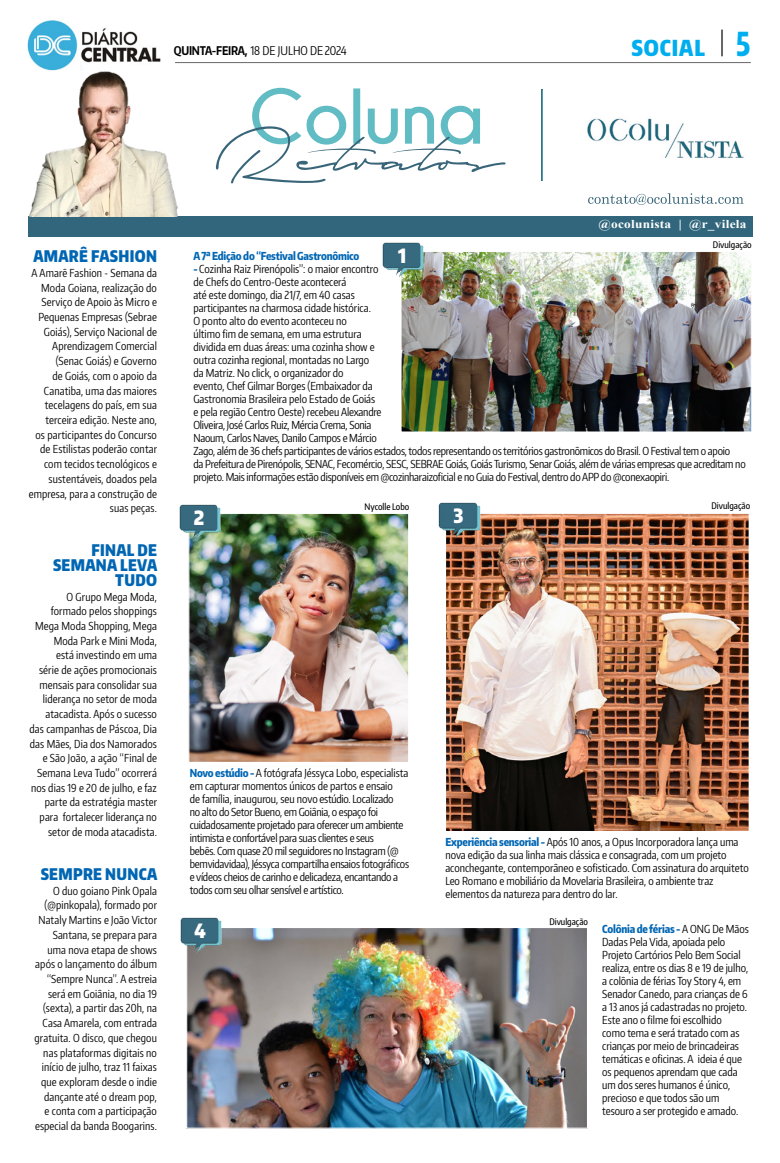
<style>
.page{position:relative;width:780px;height:1163px;background:#fff}
.page>*{position:absolute;margin:0;border:0;box-sizing:border-box;transform-origin:0 0}
.t1{font:900 22px "Encode Sans Compressed";letter-spacing:.04em;color:#00aeef}
.t2{font:900 19.7px "Encode Sans Narrow";color:#fff;scale:.87 1}
.t3{font:900 16px/14.7px "Encode Sans Compressed";letter-spacing:.02em;color:#0066b3;text-align:right}
.t4{font:12px "Encode Sans Compressed";letter-spacing:-.01em;color:#000}
.t5{font:700 12px "Times New Roman";letter-spacing:.02em;color:#fff;scale:1.11 1}
.t6{font:11px/14.7px "Encode Sans Compressed";color:#000;text-align:right}
.t7{font:11px/13px "Encode Sans Compressed";letter-spacing:-.02em;color:#000}
.t8{font:800 11px "Encode Sans Compressed";letter-spacing:-.02em;color:#0066b3}
.t9{font:500 9px "Encode Sans Compressed";color:#000}
.s1{font-weight:700}
.s2{font-weight:800;font-size:33px}
.s3{font-weight:800;color:#0066b3}
</style>
<div class="page">
<hr style="left:175px;top:62px;width:575px;height:1px;background:#000">
<hr style="left:721px;top:30px;width:2px;height:26px;background:#000">
<img style="left:447px;top:515px;width:300px;height:314px">
<div style="left:444px;top:512px;width:306px;height:320px;border:2px solid #fff"></div>
<img style="left:403px;top:253px;width:346px;height:177px">
<div style="left:401px;top:251px;width:350px;height:181px;border:1px solid #fff"></div>
<img style="left:190px;top:514px;width:217px;height:247px">
<div style="left:188px;top:512px;width:221px;height:251px;border:1px solid #fff"></div>
<img style="left:188px;top:928px;width:398px;height:198px">
<div style="left:186px;top:926px;width:402px;height:202px;border:1px solid #fff"></div>
<img style="left:382px;top:242px;width:43px;height:38px">
<img style="left:179px;top:504px;width:43px;height:38px">
<img style="left:180px;top:917px;width:43px;height:38px">
<img style="left:438px;top:502px;width:43px;height:39px">
<img style="left:195px;top:87px;width:558px;height:130px">
<img style="left:541px;top:89px;width:2px;height:92px">
<div style="left:28px;top:217px;width:725px;height:20px;background:#31667c"></div>
<img style="left:28px;top:70px;width:160px;height:147px">
<img style="left:81px;top:28px;width:80px;height:35px">
<img style="left:27px;top:20px;width:52px;height:51px">
<p class="t4" style="left:174px;top:43px;width:174px"><span class="s1">QUINTA-FEIRA,</span> 18 de julho DE 2024</p>
<p class="t1" style="left:631px;top:33px;width:120px">SOCIAL <span class="s2">5</span></p>
<p class="t3" style="left:33px;top:248px;width:125px">AMARÊ FASHION</p>
<p class="t6" style="left:29px;top:265px;width:130px">A Amarê Fashion - Semana da<br>Moda Goiana, realização do<br>Serviço de Apoio às Micro e<br>Pequenas Empresas (Sebrae<br>Goiás), Serviço Nacional de<br>Aprendizagem Comercial (Senac Goiás) e Governo<br>de Goiás, com o apoio da<br>Canatiba, uma das maiores tecelagens do país, em sua terceira edição. Neste ano,<br>os participantes do Concurso de Estilistas poderão contar com tecidos tecnológicos e sustentáveis, doados pela empresa, para a construção de suas peças.</p>
<p class="t3" style="left:53px;top:542px;width:106px">FINAL DE<br>SEMANA LEVA<br>TUDO</p>
<p class="t6" style="left:30px;top:588px;width:129px">O Grupo Mega Moda, formado pelos shoppings<br>Mega Moda Shopping, Mega<br>Moda Park e Mini Moda,<br>está investindo em uma<br>série de ações promocionais mensais para consolidar sua liderança no setor de moda atacadista. Após o sucesso das campanhas de Páscoa, Dia das Mães, Dia dos Namorados e São João, a ação “Final de<br>Semana Leva Tudo” ocorrerá nos dias 19 e 20 de julho, e faz parte da estratégia master para fortalecer liderança no setor de moda atacadista.</p>
<p class="t3" style="left:41px;top:866px;width:118px">SEMPRE NUNCA</p>
<p class="t6" style="left:35px;top:882px;width:124px">O duo goiano Pink Opala (@pinkopala), formado por<br>Nataly Martins e João Victor<br>Santana, se prepara para uma nova etapa de shows após o lançamento do álbum “Sempre Nunca”. A estreia será em Goiânia, no dia 19 (sexta), a partir das 20h, na<br>Casa Amarela, com entrada gratuita. O disco, que chegou nas plataformas digitais no início de julho, traz 11 faixas que exploram desde o indie dançante até o dream pop,<br>e conta com a participação especial da banda Boogarins.</p>
<p class="t5" style="left:598px;top:215px;width:135px">@ocolunista | @r_vilela</p>
<p class="t9" style="left:713px;top:239px;width:40px">Divulgação</p>
<p class="t2" style="left:398px;top:242px;width:11px">1</p>
<p class="t8" style="left:193px;top:249px;width:167px">A 7ª Edição do “Festival Gastronômico</p>
<p class="t7" style="left:193px;top:262px;width:553px"><span class="s3">-</span> Cozinha Raiz Pirenópolis”: o maior encontro<br>de Chefs do Centro-Oeste acontecerá<br>até este domingo, dia 21/7, em 40 casas<br>participantes na charmosa cidade histórica.<br>O ponto alto do evento aconteceu no<br>último fim de semana, em uma estrutura<br>dividida em duas áreas: uma cozinha show e<br>outra cozinha regional, montadas no Largo<br>da Matriz. No click, o organizador do<br>evento, Chef Gilmar Borges (Embaixador da<br>Gastronomia Brasileira pelo Estado de Goiás<br>e pela região Centro Oeste) recebeu Alexandre<br>Oliveira, José Carlos Ruiz, Mércia Crema, Sonia<br>Naoum, Carlos Naves, Danilo Campos e Márcio<br>Zago, além de 36 chefs participantes de vários estados, todos representando os territórios gastronômicos do Brasil. O Festival tem o apoio<br>da Prefeitura de Pirenópolis, SENAC, Fecomércio, SESC, SEBRAE Goiás, Goiás Turismo, Senar Goiás, além de várias empresas que acreditam no projeto. Mais informações estão disponíveis em @cozinharaizoficial e no Guia do Festival, dentro do APP do @conexaopiri.</p>
<p class="t2" style="left:194px;top:504px;width:14px">2</p>
<p class="t9" style="left:364px;top:500px;width:46px">Nycolle Lobo</p>
<p class="t9" style="left:711px;top:499px;width:40px">Divulgação</p>
<p class="t2" style="left:453px;top:503px;width:13px">3</p>
<p class="t7" style="left:190px;top:765px;width:221px"><span class="s3">Novo estúdio -</span> A fotógrafa Jéssyca Lobo, especialista em capturar momentos únicos de partos e ensaio<br>de família, inaugurou, seu novo estúdio. Localizado<br>no alto do Setor Bueno, em Goiânia, o espaço foi cuidadosamente projetado para oferecer um ambiente intimista e confortável para suas clientes e seus<br>bebês. Com quase 20 mil seguidores no Instagram (@ bemvidavidaa), Jéssyca compartilha ensaios fotográficos e vídeos cheios de carinho e delicadeza, encantando a todos com seu olhar sensível e artístico.</p>
<p class="t2" style="left:194px;top:917px;width:15px">4</p>
<p class="t6" style="left:445px;top:835px;width:305px;line-height:13px;text-align:left"><span class="s3">Experiência sensorial -</span> Após 10 anos, a Opus Incorporadora lança uma nova edição da sua linha mais clássica e consagrada, com um projeto aconchegante, contemporâneo e sofisticado. Com assinatura do arquiteto Leo Romano e mobiliário da Movelaria Brasileira, o ambiente traz elementos da natureza para dentro do lar.</p>
<p class="t9" style="left:549px;top:915px;width:40px">Divulgação</p>
<p class="t6" style="left:602px;top:922px;width:148px;line-height:13px;text-align:left"><span class="s3">Colônia de férias -</span> A ONG De Mãos<br>Dadas Pela Vida, apoiada pelo<br>Projeto Cartórios Pelo Bem Social realiza, entre os dias 8 e 19 de julho, a colônia de férias Toy Story 4, em<br>Senador Canedo, para crianças de 6 a 13 anos já cadastradas no projeto.<br>Este ano o filme foi escolhido<br>como tema e será tratado com as crianças por meio de brincadeiras temáticas e oficinas. A ideia é que os pequenos aprendam que cada um dos seres humanos é único, precioso e que todos são um tesouro a ser protegido e amado.</p>
</div>
